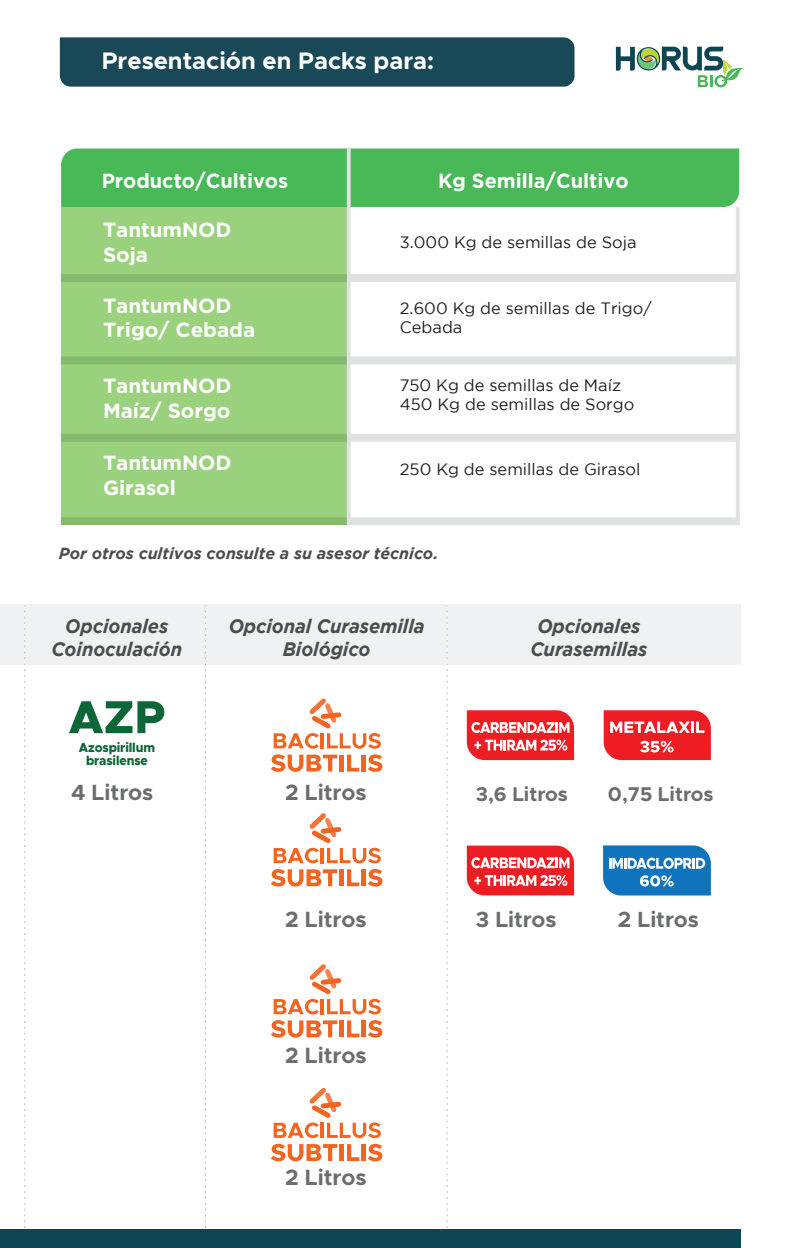
<style>
.page{position:relative;width:794px;height:1248px;background:#fff}
.page>*{position:absolute;margin:0;border:0;box-sizing:border-box;transform-origin:0 0}
.t1{font:700 24px "Metropolis";color:#fff}
.t2{font:700 22.2px "Metropolis";color:#6c6d70}
.t3{font:700 22px "Metropolis";color:#6c6d70}
.t4{font:700 20.6px/24.6px "Gotham";color:#fff}
.t5{font:700 20px "Metropolis";color:#6c6d70}
.t6{font:italic 700 19.4px/22.2px "Gotham";letter-spacing:-.005em;color:#4b4c4d;text-align:center;scale:.95 1}
.t7{font:16.4px/19.6px "Gotham";color:#231f20}
.t8{font:italic 700 16px "Gotham";color:#4b4c4d}
.t9{font:800 13.2px/13.2px "Metropolis";letter-spacing:-.01em;color:#0c6638;text-align:center;scale:.94 1}
</style>
<div class="page">
<div style="left:60px;top:37px;width:514px;height:50px;background:#194957"></div>
<svg style="left:616px;top:46px;width:127px;height:41px"></svg>
<div style="left:61px;top:274px;width:678px;height:8px;background:#e0e1e3"></div>
<div style="left:61px;top:356px;width:678px;height:8px;background:#e0e1e3"></div>
<div style="left:61px;top:434px;width:678px;height:7px;background:#e0e1e3"></div>
<div style="left:61px;top:517px;width:678px;height:8px;background:#e0e1e3"></div>
<svg style="left:61px;top:207px;width:286px;height:318px;background:#97ce7a"></svg>
<hr style="left:736px;top:207px;width:3px;height:317px;background:#e0e1e3">
<div style="left:61px;top:148px;width:678px;height:59px;background:#49b857"></div>
<hr style="left:347px;top:148px;width:4px;height:377px;background:#e0e1e3">
<svg style="left:271px;top:754px;width:66px;height:17px"></svg>
<hr style="left:340px;top:754px;width:4px;height:17px;background:#f36421">
<svg style="left:347px;top:754px;width:12px;height:17px"></svg>
<hr style="left:362px;top:754px;width:4px;height:17px;background:#f36421">
<svg style="left:368px;top:754px;width:14px;height:17px"></svg>
<svg style="left:274px;top:698px;width:107px;height:50px"></svg>
<svg style="left:271px;top:869px;width:66px;height:17px"></svg>
<hr style="left:340px;top:869px;width:4px;height:17px;background:#f36421">
<svg style="left:347px;top:869px;width:12px;height:17px"></svg>
<hr style="left:362px;top:869px;width:4px;height:17px;background:#f36421">
<svg style="left:368px;top:869px;width:14px;height:17px"></svg>
<svg style="left:274px;top:813px;width:107px;height:50px"></svg>
<svg style="left:271px;top:1020px;width:66px;height:17px"></svg>
<hr style="left:340px;top:1020px;width:4px;height:17px;background:#f36421">
<svg style="left:347px;top:1020px;width:12px;height:17px"></svg>
<hr style="left:362px;top:1020px;width:4px;height:17px;background:#f36421">
<svg style="left:368px;top:1020px;width:14px;height:17px"></svg>
<svg style="left:274px;top:964px;width:107px;height:50px"></svg>
<svg style="left:271px;top:1143px;width:66px;height:18px"></svg>
<hr style="left:340px;top:1143px;width:4px;height:17px;background:#f36421">
<svg style="left:347px;top:1144px;width:12px;height:16px"></svg>
<hr style="left:362px;top:1143px;width:4px;height:17px;background:#f36421">
<svg style="left:368px;top:1143px;width:14px;height:18px"></svg>
<svg style="left:274px;top:1088px;width:107px;height:49px"></svg>
<svg style="left:603px;top:710px;width:108px;height:50px;background:#f0454a"></svg>
<svg style="left:467px;top:710px;width:107px;height:50px"></svg>
<svg style="left:467px;top:845px;width:107px;height:50px"></svg>
<svg style="left:603px;top:845px;width:108px;height:50px;background:#3d8ec8"></svg>
<svg style="left:69px;top:701px;width:95px;height:32px"></svg>
<div style="left:0;top:604px;width:741px;height:60px;background:#f0f1f2"></div>
<svg style="left:24px;top:606px;width:1px;height:622px"></svg>
<svg style="left:205px;top:605px;width:1px;height:623px"></svg>
<svg style="left:446px;top:606px;width:1px;height:622px"></svg>
<div style="left:0;top:1228px;width:740px;height:19px;background:#0e4553"></div>
<h1 class="t1" style="left:102px;top:46px;width:334px">Presentación en Packs para:</h1>
<p class="t4" style="left:102px;top:168px;width:188px">Producto/Cultivos</p>
<p class="t4" style="left:438px;top:168px;width:192px">Kg Semilla/Cultivo</p>
<p class="t4" style="left:103px;top:217px;width:130px">TantumNOD<br>Soja</p>
<p class="t4" style="left:103px;top:292px;width:154px">TantumNOD<br>Trigo/ Cebada</p>
<p class="t4" style="left:103px;top:373px;width:130px">TantumNOD<br>Maíz/ Sorgo</p>
<p class="t4" style="left:103px;top:450px;width:130px">TantumNOD<br>Girasol</p>
<p class="t7" style="left:400px;top:232px;width:238px">3.000 Kg de semillas de Soja</p>
<p class="t7" style="left:400px;top:298px;width:253px">2.600 Kg de semillas de Trigo/<br>Cebada</p>
<p class="t7" style="left:400px;top:375px;width:236px">750 Kg de semillas de Maíz<br>450 Kg de semillas de Sorgo</p>
<p class="t7" style="left:400px;top:459px;width:242px">250 Kg de semillas de Girasol</p>
<p class="t8" style="left:59px;top:543px;width:381px">Por otros cultivos consulte a su asesor técnico.</p>
<p class="t6" style="left:51px;top:615px;width:139px">Opcionales<br>Coinoculación</p>
<p class="t6" style="left:229px;top:615px;width:208px">Opcional Curasemilla<br>Biológico</p>
<p class="t6" style="left:530px;top:615px;width:125px">Opcionales<br>Curasemillas</p>
<p class="t9" style="left:79px;top:740px;width:82px">Azospirillum brasilense</p>
<h2 class="t2" style="left:71px;top:778px;width:84px">4 Litros</h2>
<h2 class="t2" style="left:285px;top:778px;width:83px">2 Litros</h2>
<p class="t5" style="left:476px;top:781px;width:94px">3,6 Litros</p>
<p class="t5" style="left:608px;top:781px;width:107px">0,75 Litros</p>
<h2 class="t2" style="left:285px;top:905px;width:83px">2 Litros</h2>
<h3 class="t3" style="left:476px;top:905px;width:82px">3 Litros</h3>
<h3 class="t3" style="left:618px;top:905px;width:82px">2 Litros</h3>
<h2 class="t2" style="left:285px;top:1041px;width:83px">2 Litros</h2>
<h2 class="t2" style="left:285px;top:1162px;width:83px">2 Litros</h2>
</div>
